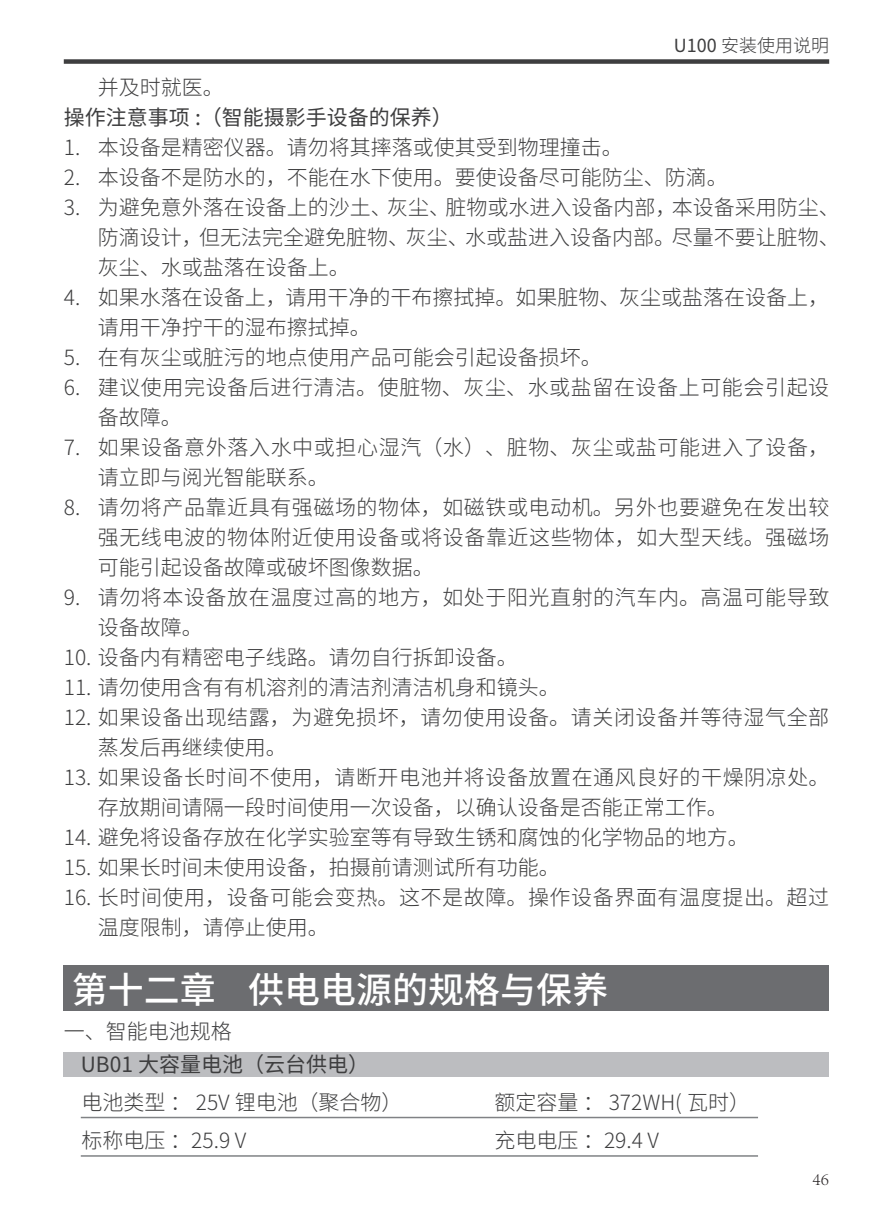
<style>
.page{position:relative;width:893px;height:1212px;background:#fff}
.page>*{position:absolute;margin:0;border:0;box-sizing:border-box;transform-origin:0 0}
.一级标题{font:500 36px "Source Han Sans CN";color:#fff}
.正文{font:300 21px/30px "Source Han Sans CN";color:#3e3e3f;text-align:justify}
.正文-2{font:300 21px/30px "Source Han Sans CN";letter-spacing:.03em;color:#3e3e3f}
.正文-3{font:300 21px/30px "Source Han Sans CN";letter-spacing:.025em;color:#3e3e3f}
.正文加粗{font:21px "Source Han Sans CN";color:#3e3e3f}
.t1{font:300 18px "Source Han Sans CN";color:#3e3e3f}
.t2{font:300 18px "Adobe Song Std";color:#231f20}
.s1{font-weight:400}
</style>
<div class="page">
<div style="left:64px;top:59px;width:765px;height:5px;background:#3e3e3f"></div>
<div style="left:64px;top:965px;width:765px;height:46px;background:#6c6d70"></div>
<div style="left:64px;top:1052px;width:765px;height:24px;background:#bcbdc0"></div>
<hr style="left:81px;top:1117px;width:677px;height:1px;background:#808285">
<hr style="left:81px;top:1155px;width:677px;height:2px;background:#808285">
<p class="t1" style="left:674px;top:36px;width:157px"><span class="s1">U100</span> 安装使用说明</p>
<p class="正文" style="left:98px;top:73px;width:127px">并及时就医。</p>
<p class="正文加粗" style="left:64px;top:105px;width:391px">操作注意事项 :（智能摄影手设备的保养）</p>
<p class="正文" style="left:64px;top:133px;width:561px">1. 本设备是精密仪器。请勿将其摔落或使其受到物理撞击。</p>
<p class="正文" style="left:64px;top:163px;width:666px">2. 本设备不是防水的，不能在水下使用。要使设备尽可能防尘、防滴。</p>
<p class="正文" style="left:98px;top:193px;width:743px;text-indent:-34px">3. 为避免意外落在设备上的沙土、灰尘、脏物或水进入设备内部，本设备采用防尘、防滴设计，但无法完全避免脏物、灰尘、水或盐进入设备内部。尽量不要让脏物、灰尘、水或盐落在设备上。</p>
<p class="正文" style="left:98px;top:283px;width:733px;text-indent:-34px">4. 如果水落在设备上，请用干净的干布擦拭掉。如果脏物、灰尘或盐落在设备上，请用干净拧干的湿布擦拭掉。</p>
<p class="正文" style="left:64px;top:343px;width:540px">5. 在有灰尘或脏污的地点使用产品可能会引起设备损坏。</p>
<p class="正文-2" style="left:98px;top:373px;width:733px;text-indent:-34px">6. 建议使用完设备后进行清洁。使脏物、灰尘、水或盐留在设备上可能会引起设备故障。</p>
<p class="正文-2" style="left:98px;top:433px;width:733px;text-indent:-34px">7. 如果设备意外落入水中或担心湿汽（水）、脏物、灰尘或盐可能进入了设备，请立即与阅光智能联系。</p>
<p class="正文" style="left:98px;top:493px;width:733px;text-indent:-34px">8. 请勿将产品靠近具有强磁场的物体，如磁铁或电动机。另外也要避免在发出较强无线电波的物体附近使用设备或将设备靠近这些物体，如大型天线。强磁场可能引起设备故障或破坏图像数据。</p>
<p class="正文-3" style="left:98px;top:583px;width:733px;text-indent:-34px">9. 请勿将本设备放在温度过高的地方，如处于阳光直射的汽车内。高温可能导致设备故障。</p>
<p class="正文" style="left:64px;top:643px;width:456px">10. 设备内有精密电子线路。请勿自行拆卸设备。</p>
<p class="正文" style="left:64px;top:673px;width:498px">11. 请勿使用含有有机溶剂的清洁剂清洁机身和镜头。</p>
<p class="正文-2" style="left:98px;top:703px;width:733px;text-indent:-34px">12. 如果设备出现结露，为避免损坏，请勿使用设备。请关闭设备并等待湿气全部蒸发后再继续使用。</p>
<p class="正文-3" style="left:98px;top:763px;width:733px;text-indent:-34px">13. 如果设备长时间不使用，请断开电池并将设备放置在通风良好的干燥阴凉处。存放期间请隔一段时间使用一次设备，以确认设备是否能正常工作。</p>
<p class="正文" style="left:64px;top:823px;width:687px">14. 避免将设备存放在化学实验室等有导致生锈和腐蚀的化学物品的地方。</p>
<p class="正文" style="left:64px;top:853px;width:498px">15. 如果长时间未使用设备，拍摄前请测试所有功能。</p>
<p class="正文-2" style="left:98px;top:883px;width:733px;text-indent:-34px">16. 长时间使用，设备可能会变热。这不是故障。操作设备界面有温度提出。超过温度限制，请停止使用。</p>
<p class="一级标题" style="left:72px;top:970px;width:538px">第十二章 供电电源的规格与保养</p>
<p class="正文" style="left:64px;top:1017px;width:169px">一、智能电池规格</p>
<p class="正文加粗" style="left:81px;top:1052px;width:290px">UB01 大容量电池（云台供电）</p>
<p class="正文" style="left:82px;top:1088px;width:322px">电池类型 ： 25V 锂电池（聚合物）</p>
<p class="正文" style="left:494px;top:1088px;width:257px">额定容量 ： 372WH( 瓦时）</p>
<p class="正文" style="left:82px;top:1126px;width:166px">标称电压 ：25.9 V</p>
<p class="正文" style="left:494px;top:1126px;width:166px">充电电压 ：29.4 V</p>
<p class="t2" style="left:813px;top:1169px;width:18px">46</p>
</div>
